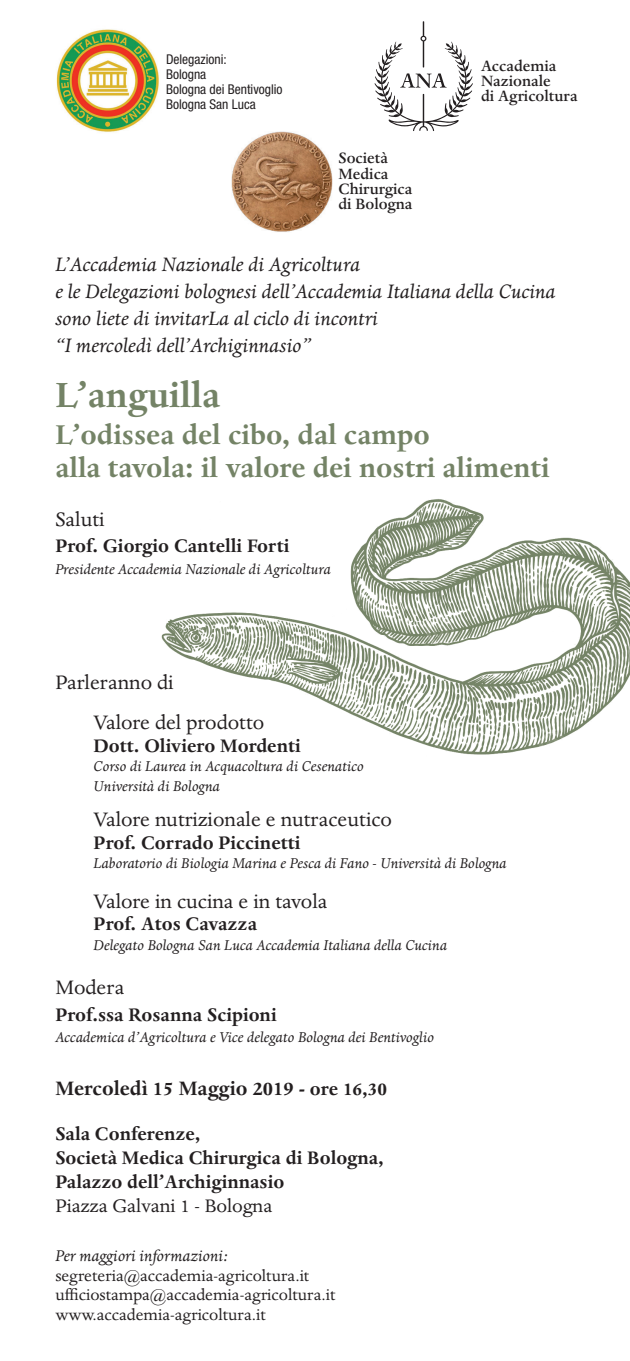
<style>
.page{position:relative;width:630px;height:1361px;background:#fff}
.page>*{position:absolute;margin:0;border:0;box-sizing:border-box;transform-origin:0 0}
.t1{font:700 40.5px "Dante";color:#748366}
.t2{font:700 31.5px "Dante";color:#748366}
.t3{font:italic 22.5px "Dante";color:#231f20}
.t4{font:22.5px "Dante";color:#231f20}
.t5{font:700 22.5px "Dante";color:#231f20}
.t6{font:700 21px "Dante";color:#231f20}
.t7{font:21px "Dante";color:#231f20}
.t8{font:18px "Dante";color:#231f20}
.t9{font:italic 18px "Dante";color:#231f20}
.t10{font:500 17.25px "Dante";color:#231f20}
.t11{font:italic 16.5px "Dante";color:#231f20}
.t12{font:condensed 13.5px "Helvetica Neue";color:#231f20}
.s1{font-size:21px}
</style>
<div class="page">
<img style="left:161px;top:499px;width:468px;height:256px">
<img style="left:56px;top:29px;width:103px;height:103px">
<svg style="left:374px;top:21px;width:98px;height:110px"></svg>
<img style="left:232px;top:131px;width:100px;height:101px">
<p class="t12" style="left:166px;top:51px;width:62px">Delegazioni:</p>
<p class="t12" style="left:166px;top:66px;width:42px">Bologna</p>
<p class="t12" style="left:166px;top:81px;width:118px">Bologna dei Bentivoglio</p>
<p class="t12" style="left:166px;top:96px;width:91px">Bologna San Luca</p>
<p class="t10" style="left:338px;top:149px;width:51px">Società</p>
<p class="t10" style="left:338px;top:164px;width:51px">Medica</p>
<p class="t10" style="left:338px;top:179px;width:75px">Chirurgica</p>
<p class="t10" style="left:338px;top:195px;width:75px">di Bologna</p>
<p class="t10" style="left:480px;top:56px;width:77px">Accademia</p>
<p class="t10" style="left:480px;top:72px;width:71px">Nazionale</p>
<p class="t10" style="left:480px;top:87px;width:98px">di Agricoltura</p>
<p class="t3" style="left:55px;top:252px;width:306px">L’Accademia Nazionale di Agricoltura</p>
<p class="t3" style="left:55px;top:279px;width:501px">e le Delegazioni bolognesi dell’Accademia Italiana della Cucina</p>
<p class="t3" style="left:55px;top:306px;width:324px">sono liete di invitarLa al ciclo di incontri</p>
<p class="t3" style="left:55px;top:333px;width:257px">“I mercoledì dell’Archiginnasio”</p>
<p class="t1" style="left:55px;top:373px;width:166px">L’anguilla</p>
<p class="t2" style="left:55px;top:418px;width:376px">L’odissea del cibo, dal campo</p>
<p class="t2" style="left:55px;top:451px;width:495px">alla tavola: il valore dei nostri alimenti</p>
<p class="t4" style="left:55px;top:507px;width:51px">Saluti</p>
<p class="t6" style="left:55px;top:535px;width:235px">Prof. Giorgio Cantelli Forti</p>
<p class="t11" style="left:55px;top:560px;width:277px">Presidente Accademia Nazionale di Agricoltura</p>
<p class="t4" style="left:55px;top:670px;width:120px">Parleranno di</p>
<p class="t4" style="left:94px;top:710px;width:172px">Valore del prodotto</p>
<p class="t6" style="left:94px;top:734px;width:208px">Dott. Oliviero Mordenti</p>
<p class="t11" style="left:94px;top:757px;width:271px">Corso di Laurea in Acquacoltura di Cesenatico</p>
<p class="t11" style="left:94px;top:776px;width:128px">Università di Bologna</p>
<p class="t4" style="left:94px;top:807px;width:300px">Valore nutrizionale e nutraceutico</p>
<p class="t6" style="left:94px;top:831px;width:208px">Prof. Corrado Piccinetti</p>
<p class="t11" style="left:94px;top:854px;width:414px">Laboratorio di Biologia Marina e Pesca di Fano - Università di Bologna</p>
<p class="t4" style="left:94px;top:889px;width:235px">Valore in cucina e in tavola</p>
<p class="t6" style="left:94px;top:913px;width:165px">Prof. Atos Cavazza</p>
<p class="t11" style="left:94px;top:936px;width:355px">Delegato Bologna San Luca Accademia Italiana della Cucina</p>
<p class="t4" style="left:55px;top:975px;width:70px">Modera</p>
<p class="t6" style="left:55px;top:1003px;width:223px">Prof.ssa Rosanna Scipioni</p>
<p class="t11" style="left:55px;top:1028px;width:380px">Accademica d’Agricoltura e Vice delegato Bologna dei Bentivoglio</p>
<p class="t5" style="left:55px;top:1075px;width:333px">Mercoledì 15 Maggio 2019 <span class="s1">- ore 16,30</span></p>
<p class="t6" style="left:55px;top:1122px;width:147px">Sala Conferenze,</p>
<p class="t6" style="left:55px;top:1146px;width:330px">Società Medica Chirurgica di Bologna,</p>
<p class="t6" style="left:55px;top:1170px;width:230px">Palazzo dell’Archiginnasio</p>
<p class="t7" style="left:55px;top:1194px;width:218px">Piazza Galvani 1 - Bologna</p>
<p class="t9" style="left:55px;top:1246px;width:174px">Per maggiori informazioni:</p>
<p class="t8" style="left:55px;top:1265px;width:255px">segreteria@accademia-agricoltura.it</p>
<p class="t8" style="left:55px;top:1285px;width:282px">ufficiostampa@accademia-agricoltura.it</p>
<p class="t8" style="left:55px;top:1304px;width:212px">www.accademia-agricoltura.it</p>
</div>
